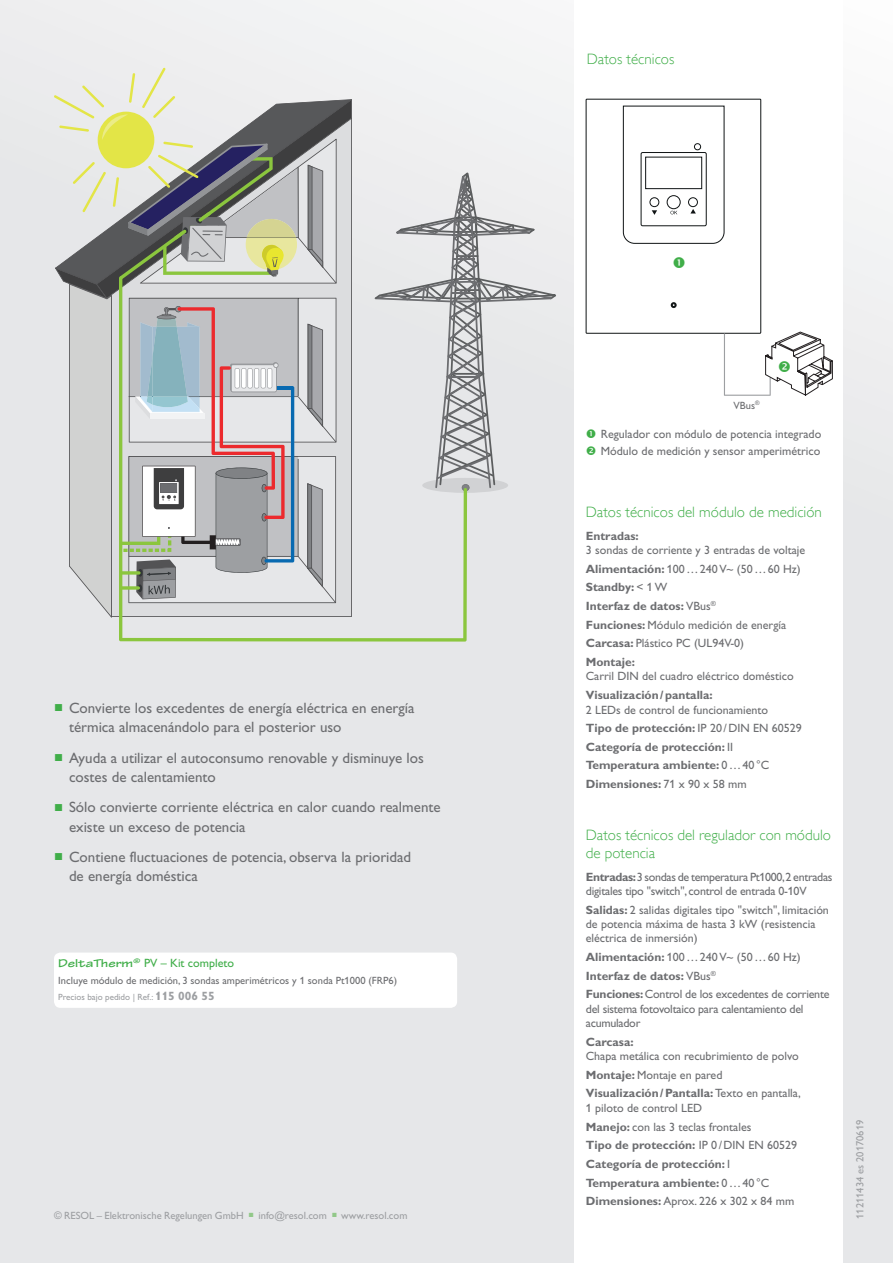
<style>
.page{position:relative;width:893px;height:1263px;background:#e6e7e9}
.page>*{position:absolute;margin:0;border:0;box-sizing:border-box;transform-origin:0 0}
.t1{font:15px/19.5px "Gill Alt One";color:#6c6d70}
.t2{font:300 15px/18px "Gill Sans";color:#40ae49}
.t3{font:12px/18.6px "Gill Alt One";color:#6c6d70}
.t4{font:700 12px/18.6px "Gill Alt One";color:#6c6d70}
.t5{font:12px/18.6px "Gill Alt One";letter-spacing:-.02em;color:#6c6d70}
.t6{font:12px/14.4px "Gill Alt One";letter-spacing:-.03em;color:#6c6d70}
.t7{font:12px "Gill Alt One";color:#40ae49}
.t8{font:10.5px "Gill Alt One";color:#9d9fa2}
.t9{font:10.5px "Gill Alt One";color:#6c6d70}
.t10{font:9px "Gill Alt One";color:#9d9fa2}
.s1{font-family:"Arial";font-weight:700;color:#40ae49}
.s2{font-family:"Tekton MM 503 850"}
.s3{font-weight:700;font-size:12px}
.s4{font-family:"Arial";font-weight:700;font-size:9px;color:#92c889}
.s5{font-weight:700}
.s6{font-weight:400}
</style>
<div class="page">
<div style="left:574px;top:0;width:269px;height:1263px;background:#fff"></div>
<div style="left:422px;top:478px;width:86px;height:15px;background:#d1d2d4;border-radius:50%"></div>
<svg style="left:375px;top:172px;width:181px;height:319px"></svg>
<svg style="left:119px;top:488px;width:348px;height:154px"></svg>
<svg style="left:54px;top:68px;width:283px;height:550px"></svg>
<div style="left:54px;top:952px;width:403px;height:56px;background:#fff;border-radius:6px"></div>
<svg style="left:587px;top:429px;width:8px;height:9px"></svg>
<svg style="left:587px;top:446px;width:8px;height:9px"></svg>
<div style="left:586px;top:99px;width:247px;height:297px;background:#fff"></div>
<p class="t1" style="left:69px;top:698px;width:347px;text-indent:-15px"><span class="s1">■</span> Convierte los excedentes de energía eléctrica en energía térmica almacenándolo para el posterior uso</p>
<p class="t1" style="left:69px;top:748px;width:356px;text-indent:-15px"><span class="s1">■</span> Ayuda a utilizar el autoconsumo renovable y disminuye los costes de calentamiento</p>
<p class="t1" style="left:69px;top:797px;width:373px;text-indent:-15px"><span class="s1">■</span> Sólo convierte corriente eléctrica en calor cuando realmente existe un exceso de potencia</p>
<p class="t1" style="left:69px;top:847px;width:344px;text-indent:-15px"><span class="s1">■</span> Contiene fluctuaciones de potencia, observa la prioridad de energía doméstica</p>
<p class="t7" style="left:58px;top:955px;width:177px"><span class="s2">DeltaTherm</span><sup>®</sup> PV – Kit completo</p>
<p class="t9" style="left:58px;top:974px;width:340px">Incluye módulo de medición, 3 sondas amperimétricos y 1 sonda Pt1000 (FRP6)</p>
<p class="t10" style="left:58px;top:992px;width:158px">Precios bajo pedido | Ref.: <span class="s3">115 006 55</span></p>
<p class="t8" style="left:54px;top:1209px;width:355px">© RESOL – Elektronische Regelungen GmbH <span class="s4">■</span> info@resol.com <span class="s4">■</span> www.resol.com</p>
<p class="t2" style="left:587px;top:50px;width:89px">Datos técnicos</p>
<p class="t9" style="left:734px;top:399px;width:28px">VBus<sup>®</sup></p>
<p class="t3" style="left:601px;top:426px;width:222px;line-height:16.5px">Regulador con módulo de potencia integrado<br>Módulo de medición y sensor amperimétrico</p>
<p class="t2" style="left:586px;top:503px;width:238px">Datos técnicos del módulo de medición</p>
<p class="t4" style="left:586px;top:526px;width:54px">Entradas:</p>
<p class="t3" style="left:586px;top:541px;width:221px">3 sondas de corriente y 3 entradas de voltaje<br><span class="s5">Alimentación:</span> 100 … 240 V~ (50 … 60 Hz)<br><span class="s5">Standby:</span> &lt; 1 W<br><span class="s5">Interfaz de datos:</span> VBus<sup>®<br></sup><span class="s5">Funciones:</span> Módulo medición de energía<br><span class="s5">Carcasa:</span> Plástico PC (UL94V-0)<br><span class="s5">Montaje:</span></p>
<p class="t3" style="left:586px;top:667px;width:209px">Carril DIN del cuadro eléctrico doméstico</p>
<p class="t4" style="left:586px;top:686px;width:128px">Visualización / pantalla:</p>
<p class="t4" style="left:586px;top:700px;width:217px"><span class="s6">2 LEDs de control de funcionamiento<br></span>Tipo de protección: <span class="s6">IP 20 / DIN EN 60529<br></span>Categoría de protección: <span class="s6">II<br></span>Temperatura ambiente: <span class="s6">0 … 40 °C<br></span>Dimensiones: <span class="s6">71 x 90 x 58 mm</span></p>
<p class="t2" style="left:586px;top:825px;width:247px">Datos técnicos del regulador con módulo de potencia</p>
<p class="t6" style="left:586px;top:869px;width:248px"><span class="s5">Entradas:</span>3 sondas de temperatura Pt1000,2 entradas digitales tipo "switch", control de entrada 0-10V</p>
<p class="t3" style="left:586px;top:902px;width:245px;line-height:14.4px"><span class="s5">Salidas:</span> 2 salidas digitales tipo "switch", limitación de potencia máxima de hasta 3 kW (resistencia eléctrica de inmersión)</p>
<p class="t5" style="left:586px;top:948px;width:245px"><span class="s5">Alimentación:</span> 100 … 240 V~ (50 … 60 Hz)<br><span class="s5">Interfaz de datos:</span> VBus<sup>®<br></sup><span class="s5">Funciones:</span> Control de los excedentes de corriente</p>
<p class="t5" style="left:586px;top:1001px;width:219px;line-height:14.4px">del sistema fotovoltaico para calentamiento del acumulador</p>
<p class="t4" style="left:586px;top:1032px;width:49px">Carcasa:</p>
<p class="t3" style="left:586px;top:1047px;width:216px">Chapa metálica con recubrimiento de polvo<br><span class="s5">Montaje:</span> Montaje en pared<br><span class="s5">Visualización / Pantalla:</span> Texto en pantalla,</p>
<p class="t3" style="left:586px;top:1098px;width:213px">1 piloto de control LED<br><span class="s5">Manejo:</span> con las 3 teclas frontales<br><span class="s5">Tipo de protección:</span> IP 0 / DIN EN 60529<br><span class="s5">Categoría de protección:</span> I<br><span class="s5">Temperatura ambiente:</span> 0 … 40 °C<br><span class="s5">Dimensiones:</span> Aprox. 226 x 302 x 84 mm</p>
<p class="t8" style="left:854px;top:1219px;width:100px;rotate:-90deg">11211434 es 20170619</p>
</div>
